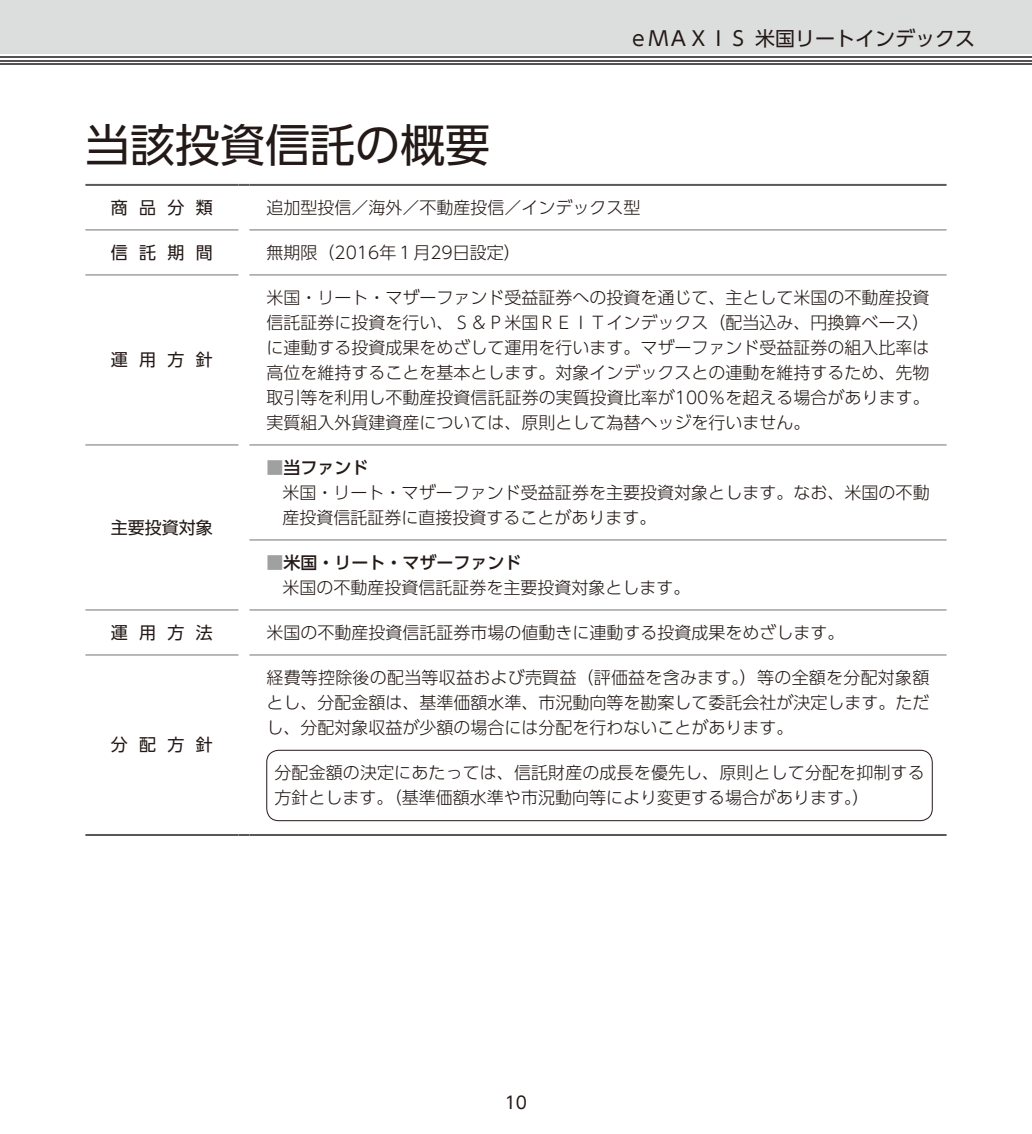
<style>
.page{position:relative;width:1032px;height:1134px;background:#fff}
.page>*{position:absolute;margin:0;border:0;box-sizing:border-box;transform-origin:0 0}
.t1{font:45px "UD Shin Go Pro";color:#231916}
.t2{font:20px "UD Shin Go Pro";color:#231916}
.t3{font:300 17px/25px "UD Shin Go Pro";color:#231916}
.t4{font:17px "UD Shin Go Pro";letter-spacing:.665em;color:#231916}
.s1{font-weight:500;color:#a0a0a1}
.s2{font-weight:500}
</style>
<div class="page">
<div style="left:0;top:0;width:1032px;height:54px;background:#dcdddd"></div>
<hr style="left:0;top:63px;width:1032px;height:2px;background:#545252">
<hr style="left:0;top:60px;width:1032px;height:1px;background:#545252">
<hr style="left:0;top:56px;width:1032px;height:2px;background:#545252">
<hr style="left:85px;top:184px;width:153px;height:2px;background:#595857">
<svg style="left:238px;top:184px;width:11px;height:2px"></svg>
<hr style="left:249px;top:184px;width:697px;height:2px;background:#595857">
<hr style="left:85px;top:834px;width:153px;height:2px;background:#595857">
<svg style="left:238px;top:834px;width:11px;height:2px"></svg>
<hr style="left:249px;top:834px;width:697px;height:2px;background:#595857">
<hr style="left:249px;top:610px;width:697px;height:1px;background:#727272">
<hr style="left:249px;top:655px;width:697px;height:1px;background:#727272">
<hr style="left:85px;top:610px;width:153px;height:1px;background:#727272">
<hr style="left:85px;top:655px;width:153px;height:1px;background:#727272">
<hr style="left:249px;top:230px;width:697px;height:1px;background:#727272">
<hr style="left:249px;top:275px;width:697px;height:1px;background:#727272">
<hr style="left:249px;top:445px;width:697px;height:1px;background:#727272">
<hr style="left:249px;top:540px;width:697px;height:1px;background:#727272">
<hr style="left:85px;top:230px;width:153px;height:1px;background:#727272">
<hr style="left:85px;top:275px;width:153px;height:1px;background:#727272">
<hr style="left:85px;top:445px;width:153px;height:1px;background:#727272">
<div style="left:266px;top:750px;width:666px;height:71px;border:1px solid #231916;border-radius:12px"></div>
<p class="t2" style="left:628px;top:22px;width:348px">ｅＭＡＸＩＳ 米国リートインデックス</p>
<h1 class="t1" style="left:85px;top:108px;width:407px">当該投資信託の概要</h1>
<p class="t4" style="left:111px;top:194px;width:104px">商品分類</p>
<p class="t3" style="left:266px;top:195px;width:375px">追加型投信／海外／不動産投信／インデックス型</p>
<p class="t4" style="left:111px;top:239px;width:104px">信託期間</p>
<p class="t3" style="left:266px;top:239px;width:256px">無期限（2016年１月29日設定）</p>
<p class="t4" style="left:111px;top:346px;width:104px">運用方針</p>
<p class="t4" style="left:111px;top:514px;width:104px">主要投資対象</p>
<p class="t3" style="left:266px;top:284px;width:665px;text-align:justify">米国・リート・マザーファンド受益証券への投資を通じて、主として米国の不動産投資信託証券に投資を行い、Ｓ＆Ｐ米国ＲＥＩＴインデックス（配当込み、円換算ベース）に連動する投資成果をめざして運用を行います。マザーファンド受益証券の組入比率は高位を維持することを基本とします。対象インデックスとの連動を維持するため、先物取引等を利用し不動産投資信託証券の実質投資比率が100％を超える場合があります。実質組入外貨建資産については、原則として為替ヘッジを行いません。</p>
<p class="t3" style="left:282px;top:454px;width:649px;text-indent:-16px"><span class="s1">■</span><span class="s2">当ファンド<br></span>米国・リート・マザーファンド受益証券を主要投資対象とします。なお、米国の不動産投資信託証券に直接投資することがあります。</p>
<p class="t3" style="left:282px;top:549px;width:409px;text-indent:-16px"><span class="s1">■</span><span class="s2">米国・リート・マザーファンド<br></span>米国の不動産投資信託証券を主要投資対象とします。</p>
<p class="t4" style="left:111px;top:619px;width:104px">運用方法</p>
<p class="t3" style="left:266px;top:619px;width:579px">米国の不動産投資信託証券市場の値動きに連動する投資成果をめざします。</p>
<p class="t4" style="left:111px;top:731px;width:104px">分配方針</p>
<p class="t3" style="left:266px;top:665px;width:664px;text-align:justify">経費等控除後の配当等収益および売買益（評価益を含みます。）等の全額を分配対象額とし、分配金額は、基準価額水準、市況動向等を勘案して委託会社が決定します。ただし、分配対象収益が少額の場合には分配を行わないことがあります。</p>
<p class="t3" style="left:274px;top:760px;width:652px">分配金額の決定にあたっては、信託財産の成長を優先し、原則として分配を抑制する方針とします。（基準価額水準や市況動向等により変更する場合があります。）</p>
<p class="t4" style="left:505px;top:1089px;width:24px">10</p>
</div>
